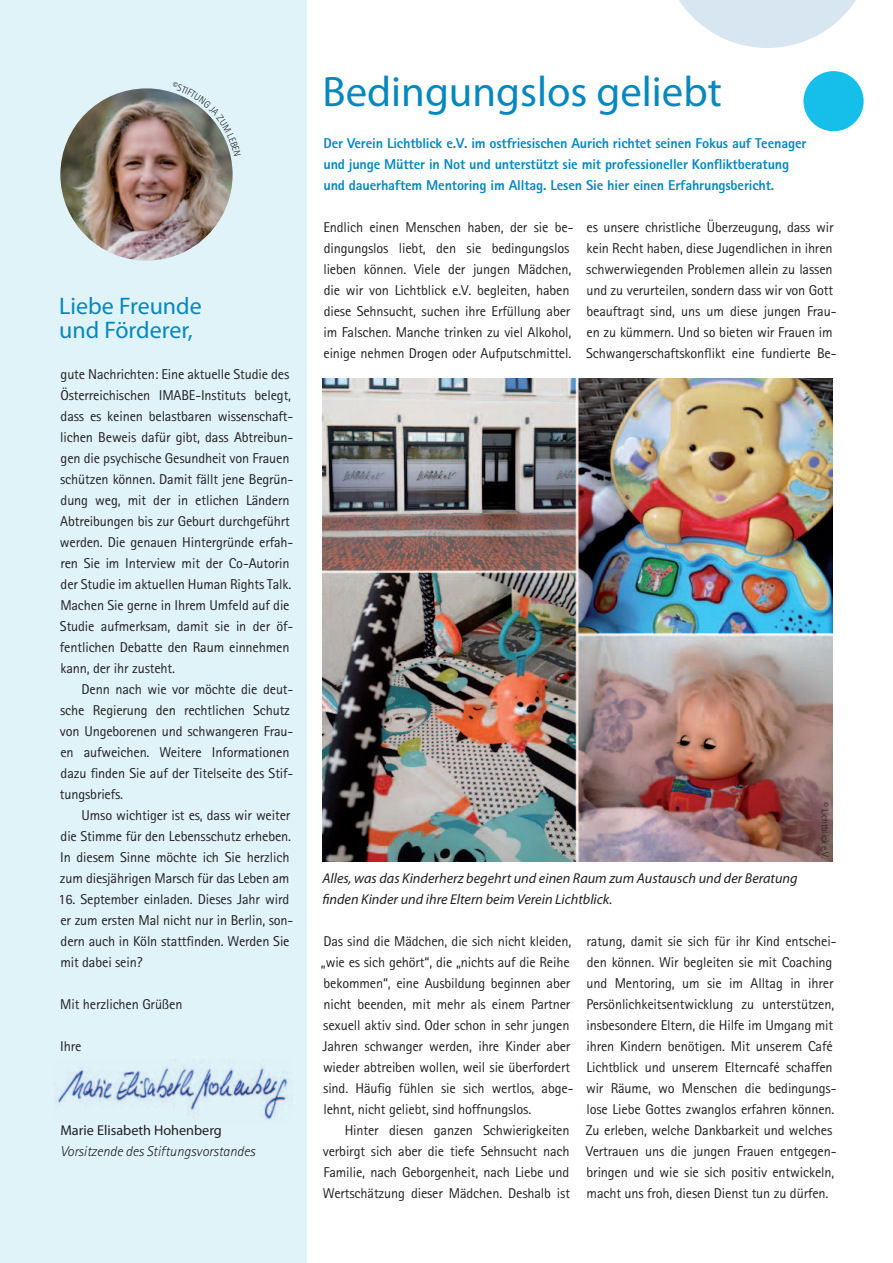
<style>
.page{position:relative;width:893px;height:1263px;background:#fff}
.page>*{position:absolute;margin:0;border:0;box-sizing:border-box;transform-origin:0 0}
.t1{font:42.75px "Myriad Pro";color:#0688be}
.t2{font:24px/24px "Myriad Pro";color:#0688be}
.t3{font:14.25px/21px "Rotis Sans Serif";letter-spacing:-.01em;color:#231f20}
.t4{font:800 14.25px/21px "Rotis Sans Serif";letter-spacing:-.01em;color:#0688be}
.t5{font:italic 14.25px/21px "Myriad Pro";color:#231f20}
.t6{font:italic 300 14.25px "Rotis Sans Serif";color:#231f20}
.t7{font:14.25px "Myriad Pro";color:#231f20}
.t8{font:300 9.75px "Rotis Sans Serif";color:#231f20}
</style>
<div class="page">
<img style="left:322px;top:379px;width:511px;height:483px">
<div style="left:0;top:0;width:306px;height:1263px;background:#dff3f9"></div>
<div style="left:803px;top:71px;width:61px;height:60px;background:#15bfe9;border-radius:50%"></div>
<img style="left:60px;top:88px;width:173px;height:173px;border-radius:86px">
<img style="left:57px;top:1065px;width:231px;height:55px">
<svg style="left:679px;top:0;width:177px;height:48px"></svg>
<svg style="left:173px;top:92px;width:58px;height:64px"></svg>
<h2 class="t2" style="left:59px;top:294px;width:144px">Liebe Freunde und Förderer,</h2>
<p class="t3" style="left:60px;top:363px;width:235px">gute Nachrichten: Eine aktuelle Studie des Österreichischen IMABE-Instituts belegt, dass es keinen belastbaren wissenschaft&shy;lichen Beweis dafür gibt, dass Abtreibun&shy;gen die psychische Gesundheit von Frauen schützen können. Damit fällt jene Begrün&shy;dung weg, mit der in etlichen Ländern Abtreibungen bis zur Geburt durchgeführt werden. Die genauen Hintergründe erfah&shy;ren Sie im Interview mit der Co-Autorin der Studie im aktuellen Human Rights Talk.<br>Machen Sie gerne in Ihrem Umfeld auf die Studie aufmerksam, damit sie in der öf&shy;fentlichen Debatte den Raum einnehmen kann, der ihr zusteht.</p>
<p class="t3" style="left:60px;top:678px;width:235px;text-indent:22px">Denn nach wie vor möchte die deut&shy;sche Regierung den rechtlichen Schutz von Ungeborenen und schwangeren Frau&shy;en aufweichen. Weitere Informationen dazu finden Sie auf der Titelseite des Stif&shy;tungsbriefs.</p>
<p class="t3" style="left:60px;top:804px;width:233px;text-align:justify;text-indent:22px">Umso wichtiger ist es, dass wir weiter die Stimme für den Lebensschutz erheben.<br>In diesem Sinne möchte ich Sie herzlich zum diesjährigen Marsch für das Leben am</p>
<p class="t3" style="left:58px;top:888px;width:236px">16. September einladen. Dieses Jahr wird er zum ersten Mal nicht nur in Berlin, son&shy;dern auch in Köln stattfinden. Werden Sie mit dabei sein?</p>
<p class="t3" style="left:60px;top:993px;width:124px">Mit herzlichen Grüßen</p>
<p class="t3" style="left:60px;top:1035px;width:23px">Ihre</p>
<p class="t7" style="left:60px;top:1121px;width:163px">Marie Elisabeth Hohenberg</p>
<p class="t6" style="left:60px;top:1143px;width:196px">Vorsitzende des Stiftungsvorstandes</p>
<h1 class="t1" style="left:322px;top:66px;width:401px">Bedingungslos geliebt</h1>
<p class="t4" style="left:323px;top:132px;width:484px">Der Verein Lichtblick e.V. im ostfriesischen Aurich richtet seinen Fokus auf Teenager und junge Mütter in Not und unterstützt sie mit professioneller Konfliktberatung und dauerhaftem Mentoring im Alltag. Lesen Sie hier einen Erfahrungsbericht.</p>
<p class="t3" style="left:323px;top:216px;width:252px">Endlich einen Menschen haben, der sie be&shy;dingungslos liebt, den sie bedingungslos lieben können. Viele der jungen Mädchen, die wir von Lichtblick e.V. begleiten, haben diese Sehnsucht, suchen ihre Erfüllung aber im Falschen. Manche trinken zu viel Alkohol, einige nehmen Drogen oder Aufputschmittel.</p>
<p class="t3" style="left:586px;top:216px;width:252px">es unsere christliche Überzeugung, dass wir kein Recht haben, diese Jugendlichen in ihren schwerwiegenden Problemen allein zu lassen und zu verurteilen, sondern dass wir von Gott beauftragt sind, uns um diese jungen Frau&shy;en zu kümmern. Und so bieten wir Frauen im Schwangerschaftskonflikt eine fundierte Be-</p>
<p class="t8" style="left:831px;top:802px;width:58px;rotate:90deg">© Lichtblick e.V.</p>
<p class="t5" style="left:322px;top:867px;width:477px">Alles, was das Kinderherz begehrt und einen Raum zum Austausch und der Beratung finden Kinder und ihre Eltern beim Verein Lichtblick.</p>
<p class="t3" style="left:321px;top:930px;width:254px">Das sind die Mädchen, die sich nicht kleiden, „wie es sich gehört“, die „nichts auf die Reihe bekommen“, eine Ausbildung beginnen aber nicht beenden, mit mehr als einem Partner sexuell aktiv sind. Oder schon in sehr jungen Jahren schwanger werden, ihre Kinder aber wieder abtreiben wollen, weil sie überfordert sind. Häufig fühlen sie sich wertlos, abge&shy;lehnt, nicht geliebt, sind hoffnungslos.</p>
<p class="t3" style="left:323px;top:1119px;width:249px;text-align:justify;text-indent:22px">Hinter diesen ganzen Schwierigkeiten verbirgt sich aber die tiefe Sehnsucht nach Familie, nach Geborgenheit, nach Liebe und Wertschätzung dieser Mädchen. Deshalb ist</p>
<p class="t3" style="left:586px;top:930px;width:252px">ratung, damit sie sich für ihr Kind entschei&shy;den können. Wir begleiten sie mit Coaching und Mentoring, um sie im Alltag in ihrer Persönlichkeitsentwicklung zu unterstützen, insbesondere Eltern, die Hilfe im Umgang mit ihren Kindern benötigen. Mit unserem Café Lichtblick und unserem Elterncafé schaffen wir Räume, wo Menschen die bedingungs&shy;lose Liebe Gottes zwanglos erfahren können.<br>Zu erleben, welche Dankbarkeit und welches Vertrauen uns die jungen Frauen entgegen&shy;bringen und wie sie sich positiv entwickeln, macht uns froh, diesen Dienst tun zu dürfen.</p>
</div>
